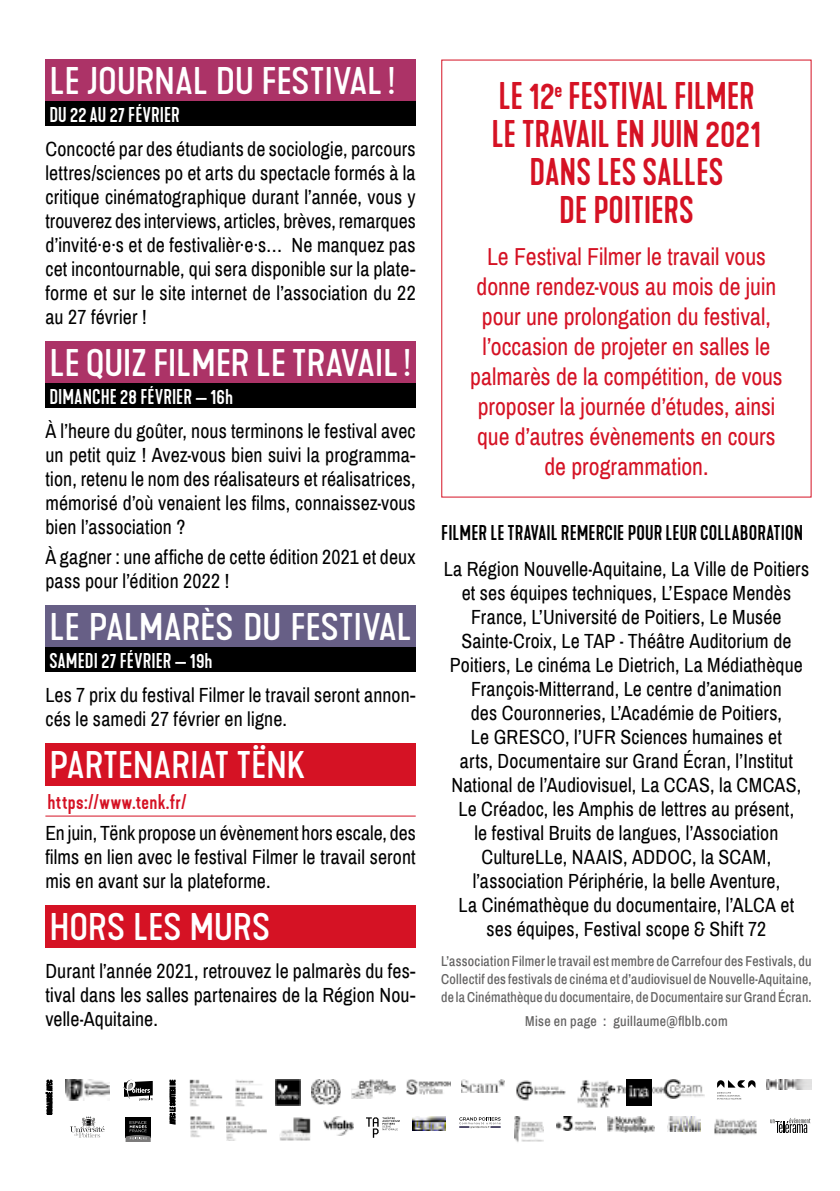
<style>
.page{position:relative;width:840px;height:1191px;background:#fff}
.page>*{position:absolute;margin:0;border:0;box-sizing:border-box;transform-origin:0 0}
.A1_-_Gros_titre{font:500 expanded 36px "Kapra Neue";color:#fff}
.Gros_paragraphe{font:500 36px/38px "Kapra Neue";letter-spacing:.005em;color:#d51224}
.Gros_paragraphe-2{font:24px/30px "Archivo Narrow";color:#d51224;text-align:center}
.Prog_-_Paragraphe{font:20px/24px "Archivo Narrow";letter-spacing:.01em;color:#000;text-align:justify}
.Date_de_diff{font:500 20px "Kapra Neue";letter-spacing:.02em;color:#fff}
.Prog_-_Paragraphe-2{font:500 20px "Kapra Neue";color:#000}
.A3_-_Lieu___Prix{font:500 20px "Kapra Neue";letter-spacing:.03em;color:#d51224}
.B3_-_Info_pied_de_bl{font:500 14px/18px "Archivo Narrow";letter-spacing:.015em;color:#646363;text-align:justify}
</style>
<div class="page">
<div style="left:45px;top:60px;width:370px;height:42px;background:#ac3367"></div>
<div style="left:45px;top:102px;width:370px;height:24px;background:#000"></div>
<div style="left:45px;top:342px;width:370px;height:42px;background:#ac3367"></div>
<div style="left:45px;top:384px;width:370px;height:24px;background:#000"></div>
<div style="left:45px;top:606px;width:370px;height:42px;background:#675f86"></div>
<div style="left:45px;top:648px;width:370px;height:24px;background:#000"></div>
<div style="left:45px;top:744px;width:370px;height:42px;background:#d51224"></div>
<hr style="left:45px;top:815px;width:370px;height:1px;background:#d51224">
<div style="left:45px;top:906px;width:370px;height:42px;background:#d51224"></div>
<img style="left:615px;top:1084px;width:49px;height:9px">
<img style="left:461px;top:1079px;width:43px;height:13px">
<img style="left:406px;top:1079px;width:44px;height:15px">
<img style="left:766px;top:1079px;width:45px;height:10px">
<img style="left:279px;top:1117px;width:31px;height:24px">
<img style="left:323px;top:1116px;width:30px;height:19px">
<svg style="left:366px;top:1116px;width:33px;height:21px"></svg>
<img style="left:412px;top:1116px;width:33px;height:14px">
<svg style="left:459px;top:1117px;width:41px;height:11px"></svg>
<img style="left:514px;top:1116px;width:29px;height:26px">
<img style="left:556px;top:1116px;width:39px;height:14px">
<img style="left:607px;top:1116px;width:47px;height:16px">
<img style="left:714px;top:1119px;width:42px;height:16px">
<img style="left:667px;top:1116px;width:33px;height:15px">
<svg style="left:770px;top:1118px;width:41px;height:15px"></svg>
<img style="left:275px;top:1079px;width:25px;height:26px">
<img style="left:351px;top:1079px;width:44px;height:19px">
<img style="left:516px;top:1080px;width:49px;height:21px">
<img style="left:626px;top:1079px;width:25px;height:26px">
<img style="left:664px;top:1079px;width:40px;height:19px">
<svg style="left:717px;top:1099px;width:25px;height:1px"></svg>
<svg style="left:717px;top:1080px;width:38px;height:19px"></svg>
<img style="left:311px;top:1080px;width:29px;height:24px">
<img style="left:577px;top:1080px;width:38px;height:28px">
<img style="left:189px;top:1079px;width:34px;height:27px">
<img style="left:235px;top:1080px;width:28px;height:26px">
<img style="left:227px;top:1116px;width:40px;height:24px">
<img style="left:190px;top:1116px;width:24px;height:21px">
<svg style="left:45px;top:1079px;width:8px;height:36px"></svg>
<svg style="left:70px;top:1116px;width:34px;height:21px"></svg>
<div style="left:125px;top:1116px;width:26px;height:21px;background:#000"></div>
<svg style="left:125px;top:1121px;width:26px;height:21px"></svg>
<img style="left:65px;top:1079px;width:44px;height:21px">
<svg style="left:123px;top:1079px;width:30px;height:21px"></svg>
<svg style="left:169px;top:1079px;width:7px;height:46px"></svg>
<p class="A1_-_Gros_titre" style="left:49px;top:59px;width:347px">LE JOURNAL DU FESTIVAL !</p>
<p class="Date_de_diff" style="left:49px;top:102px;width:102px">DU 22 AU 27 FÉVRIER</p>
<p class="Prog_-_Paragraphe" style="left:45px;top:137px;width:371px">Concocté par des étudiants de sociologie, parcours lettres/sciences po et arts du spectacle formés à la critique cinématographique durant l’année, vous y trouverez des interviews, articles, brèves, remarques d’invité·e·s et de festivalièr·e·s… Ne manquez pas cet incontournable, qui sera disponible sur la plate&shy;forme et sur le site internet de l’association du 22 au 27 février !</p>
<p class="A1_-_Gros_titre" style="left:49px;top:341px;width:363px">LE QUIZ FILMER LE TRAVAIL !</p>
<p class="Date_de_diff" style="left:49px;top:384px;width:10px">DIMANC</p>
<p class="Date_de_diff" style="left:101px;top:384px;width:63px">HE 28 FÉVRIER</p>
<p class="Date_de_diff" style="left:195px;top:384px;width:39px">— 16h</p>
<p class="Prog_-_Paragraphe" style="left:45px;top:419px;width:371px">À l’heure du goûter, nous terminons le festival avec un petit quiz ! Avez-vous bien suivi la programma&shy;tion, retenu le nom des réalisateurs et réalisatrices, mémorisé d’où venaient les films, connaissez-vous bien l’association ?</p>
<p class="Prog_-_Paragraphe" style="left:45px;top:545px;width:371px">À gagner : une affiche de cette édition 2021 et deux pass pour l’édition 2022 !</p>
<p class="A1_-_Gros_titre" style="left:49px;top:605px;width:363px">LE PALMARÈS DU FESTIVAL</p>
<p class="Date_de_diff" style="left:49px;top:648px;width:9px">SAMEDI</p>
<p class="Date_de_diff" style="left:101px;top:648px;width:42px">27 FÉVRIER</p>
<p class="Date_de_diff" style="left:175px;top:648px;width:39px">— 19h</p>
<p class="Prog_-_Paragraphe" style="left:45px;top:683px;width:371px">Les 7 prix du festival Filmer le travail seront annon&shy;cés le samedi 27 février en ligne.</p>
<p class="A1_-_Gros_titre" style="left:49px;top:743px;width:257px">PARTENARIAT TËNK</p>
<p class="A3_-_Lieu___Prix" style="left:47px;top:789px;width:141px">https://www.tenk.fr/</p>
<p class="Prog_-_Paragraphe" style="left:45px;top:821px;width:371px">En juin, Tënk propose un évènement hors escale, des films en lien avec le festival Filmer le travail seront mis en avant sur la plateforme.</p>
<p class="A1_-_Gros_titre" style="left:49px;top:905px;width:222px">HORS LES MURS</p>
<p class="Prog_-_Paragraphe" style="left:45px;top:959px;width:371px">Durant l’année 2021, retrouvez le palmarès du fes&shy;tival dans les salles partenaires de la Région Nou&shy;velle-Aquitaine.</p>
<p class="Gros_paragraphe" style="left:498px;top:78px;width:83px">LE 12<sup>e</sup> FESTIVAL</p>
<p class="Gros_paragraphe" style="left:673px;top:78px;width:14px">FILMER</p>
<p class="Gros_paragraphe" style="left:491px;top:116px;width:45px">LE TRAVAIL</p>
<p class="Gros_paragraphe" style="left:615px;top:116px;width:147px">EN JUIN 2021</p>
<p class="Gros_paragraphe" style="left:529px;top:154px;width:16px">DANS</p>
<p class="Gros_paragraphe" style="left:559px;top:154px;width:98px;text-indent:38px">LES SALLES<br>DE POITIERS</p>
<p class="Gros_paragraphe-2" style="left:470px;top:242px;width:314px">Le Festival Filmer le travail vous donne rendez-vous au mois de juin pour une prolongation du festival, l’occasion de projeter en salles le palmarès de la compétition, de vous proposer la journée d’études, ainsi que d’autres évènements en cours de programmation.</p>
<p class="Prog_-_Paragraphe-2" style="left:441px;top:520px;width:9px">FILMER</p>
<p class="Prog_-_Paragraphe-2" style="left:490px;top:520px;width:26px">LE TRAVAIL</p>
<p class="Prog_-_Paragraphe-2" style="left:560px;top:520px;width:9px">REMERCIE</p>
<p class="Prog_-_Paragraphe-2" style="left:627px;top:520px;width:47px">POUR LEUR</p>
<p class="Prog_-_Paragraphe-2" style="left:700px;top:520px;width:9px">COLLA</p>
<p class="Prog_-_Paragraphe-2" style="left:739px;top:520px;width:18px">BORATION</p>
<p class="Prog_-_Paragraphe" style="left:443px;top:557px;width:367px;text-align:center">La Région Nouvelle-Aquitaine, La Ville de Poitiers et ses équipes techniques, L’Espace Mendès France, L’Université de Poitiers, Le Musée Sainte-Croix, Le TAP - Théâtre Auditorium de Poitiers, Le cinéma Le Dietrich, La Médiathèque François-Mitterrand, Le centre d’animation<br>des Couronneries, L’Académie de Poitiers,<br>Le GRESCO, l’UFR Sciences humaines et<br>arts, Documentaire sur Grand Écran, l’Institut National de l’Audiovisuel, La CCAS, la CMCAS, Le Créadoc, les Amphis de lettres au présent,<br>le festival Bruits de langues, l’Association CultureLLe, NAAIS, ADDOC, la SCAM, l’association Périphérie, la belle Aventure,<br>La Cinémathèque du documentaire, l’ALCA et ses équipes, Festival scope &amp; Shift 72</p>
<p class="B3_-_Info_pied_de_bl" style="left:441px;top:952px;width:371px">L’association Filmer le travail est membre de Carrefour des Festivals, du Collectif des festivals de cinéma et d’audiovisuel de Nouvelle-Aquitaine, de la Cinémathèque du documentaire, de Documentaire sur Grand Écran.</p>
<p class="B3_-_Info_pied_de_bl" style="left:525px;top:1012px;width:204px">Mise en page : guillaume@flblb.com</p>
</div>
